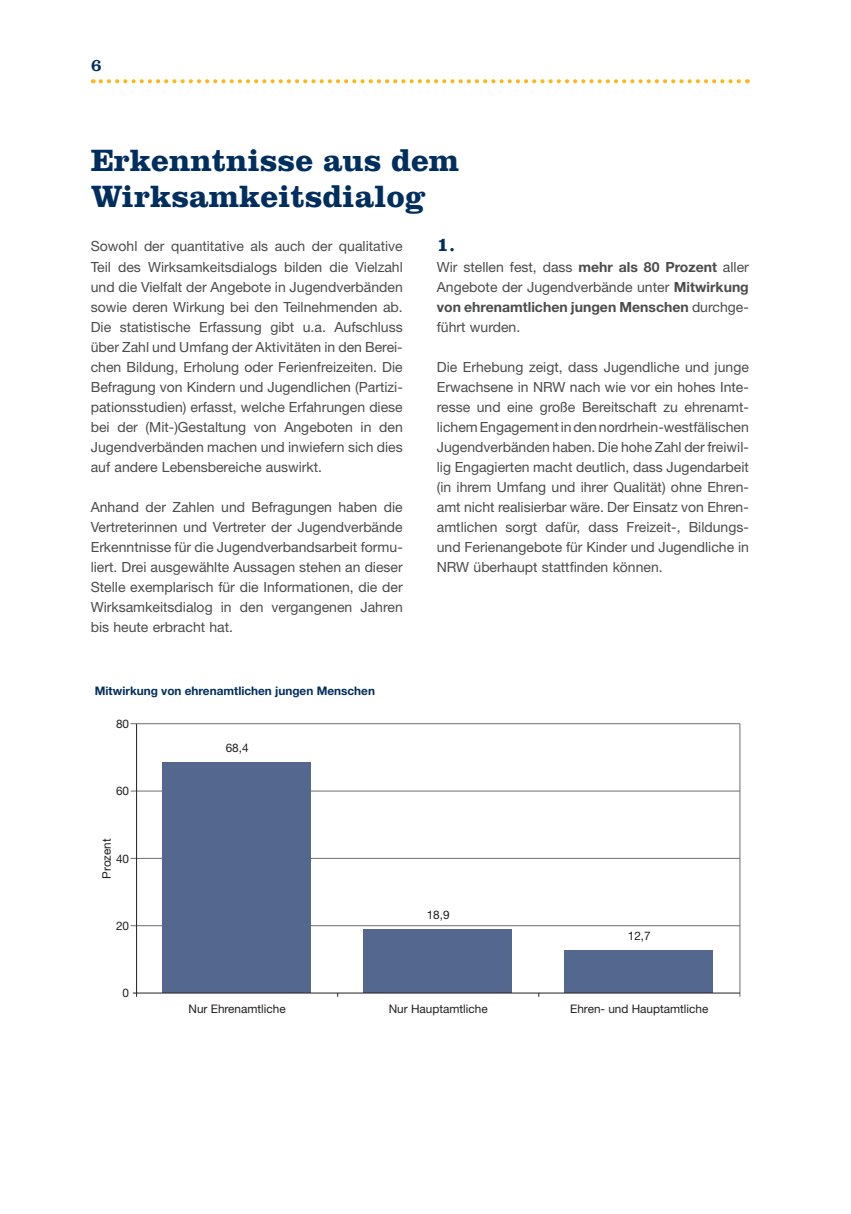
<style>
.page{position:relative;width:851px;height:1214px;background:#fff}
.page>*{position:absolute;margin:0;border:0;box-sizing:border-box;transform-origin:0 0}
.t1{font:700 32px/36px "Clarendon LT Std";color:#002e5e}
.t2{font:700 20px "Clarendon LT Std";color:#002e5e}
.t3{font:18px "Clarendon LT Std";color:#002e5e}
.t4{font:14px/20px "Helvetica Neue LT";color:#4b4c4d;text-align:justify}
.t5{font:11.8px "Helvetica Neue LT";color:#231f20}
.t6{font:700 11.8px "Helvetica Neue LT";color:#002e5e}
.s1{font-weight:700}
</style>
<div class="page">
<svg style="left:101px;top:79px;width:646px;height:4px"></svg>
<div style="left:564px;top:950px;width:149px;height:42px;background:#54678e"></div>
<hr style="left:131px;top:790px;width:608px;height:1px;background:#6c6d70">
<hr style="left:131px;top:858px;width:608px;height:1px;background:#6c6d70">
<hr style="left:131px;top:925px;width:608px;height:1px;background:#6c6d70">
<div style="left:162px;top:762px;width:149px;height:230px;background:#54678e"></div>
<div style="left:363px;top:929px;width:149px;height:63px;background:#54678e"></div>
<hr style="left:136px;top:723px;width:1px;height:273px;background:#231f20">
<hr style="left:739px;top:723px;width:1px;height:273px;background:#6c6d70">
<hr style="left:133px;top:992px;width:606px;height:1px;background:#231f20">
<hr style="left:131px;top:723px;width:608px;height:1px;background:#6c6d70">
<p class="t3" style="left:91px;top:55px;width:12px">6</p>
<h1 class="t1" style="left:91px;top:142px;width:370px">Erkenntnisse aus dem<br>Wirksamkeitsdialog</h1>
<p class="t4" style="left:91px;top:236px;width:313px">Sowohl der quantitative als auch der qualitative Teil des Wirksamkeitsdialogs bilden die Vielzahl und die Vielfalt der Angebote in Jugendverbänden sowie deren Wirkung bei den Teilnehmenden ab.<br>Die statistische Erfassung gibt u.a. Aufschluss über Zahl und Umfang der Aktivitäten in den Berei&shy;chen Bildung, Erholung oder Ferienfreizeiten. Die Befragung von Kindern und Jugendlichen (Partizi&shy;pationsstudien) erfasst, welche Erfahrungen diese bei der (Mit-)Gestaltung von Angeboten in den Jugendverbänden machen und inwiefern sich dies auf andere Lebensbereiche auswirkt.</p>
<p class="t4" style="left:91px;top:496px;width:313px">Anhand der Zahlen und Befragungen haben die Vertreterinnen und Vertreter der Jugendverbände Erkenntnisse für die Jugendverbandsarbeit formu&shy;liert. Drei ausgewählte Aussagen stehen an dieser Stelle exemplarisch für die Informationen, die der Wirksamkeitsdialog in den vergangenen Jahren bis heute erbracht hat.</p>
<h2 class="t2" style="left:437px;top:233px;width:20px">1.</h2>
<p class="t4" style="left:437px;top:256px;width:313px">Wir stellen fest, dass <span class="s1">mehr als 80 Prozent</span> aller Angebote der Jugendverbände unter <span class="s1">Mitwirkung von ehrenamtlichen jungen Menschen</span> durchge&shy;führt wurden.</p>
<p class="t4" style="left:437px;top:356px;width:313px">Die Erhebung zeigt, dass Jugendliche und junge Erwachsene in NRW nach wie vor ein hohes Inte&shy;resse und eine große Bereitschaft zu ehrenamt&shy;lichem Engagement in den nordrhein-westfälischen Jugendverbänden haben. Die hohe Zahl der freiwil&shy;lig Engagierten macht deutlich, dass Jugendarbeit (in ihrem Umfang und ihrer Qualität) ohne Ehren&shy;amt nicht realisierbar wäre. Der Einsatz von Ehren&shy;amtlichen sorgt dafür, dass Freizeit-, Bildungs&shy;und Ferienangebote für Kinder und Jugendliche in NRW überhaupt stattfinden können.</p>
<p class="t6" style="left:95px;top:683px;width:281px">Mitwirkung von ehrenamtlichen jungen Menschen</p>
<p class="t5" style="left:116px;top:716px;width:15px">80</p>
<p class="t5" style="left:116px;top:784px;width:15px">60</p>
<p class="t5" style="left:99px;top:878px;width:42px;rotate:-90deg">Prozent</p>
<p class="t5" style="left:116px;top:851px;width:15px">40</p>
<p class="t5" style="left:116px;top:918px;width:15px">20</p>
<p class="t5" style="left:123px;top:986px;width:8px">0</p>
<p class="t5" style="left:226px;top:740px;width:24px">68,4</p>
<p class="t5" style="left:426px;top:908px;width:24px">18,9</p>
<p class="t5" style="left:627px;top:928px;width:24px">12,7</p>
<p class="t5" style="left:188px;top:1001px;width:99px">Nur Ehrenamtliche</p>
<p class="t5" style="left:388px;top:1001px;width:100px">Nur Hauptamtliche</p>
<p class="t5" style="left:570px;top:1001px;width:140px">Ehren- und Hauptamtliche</p>
</div>
